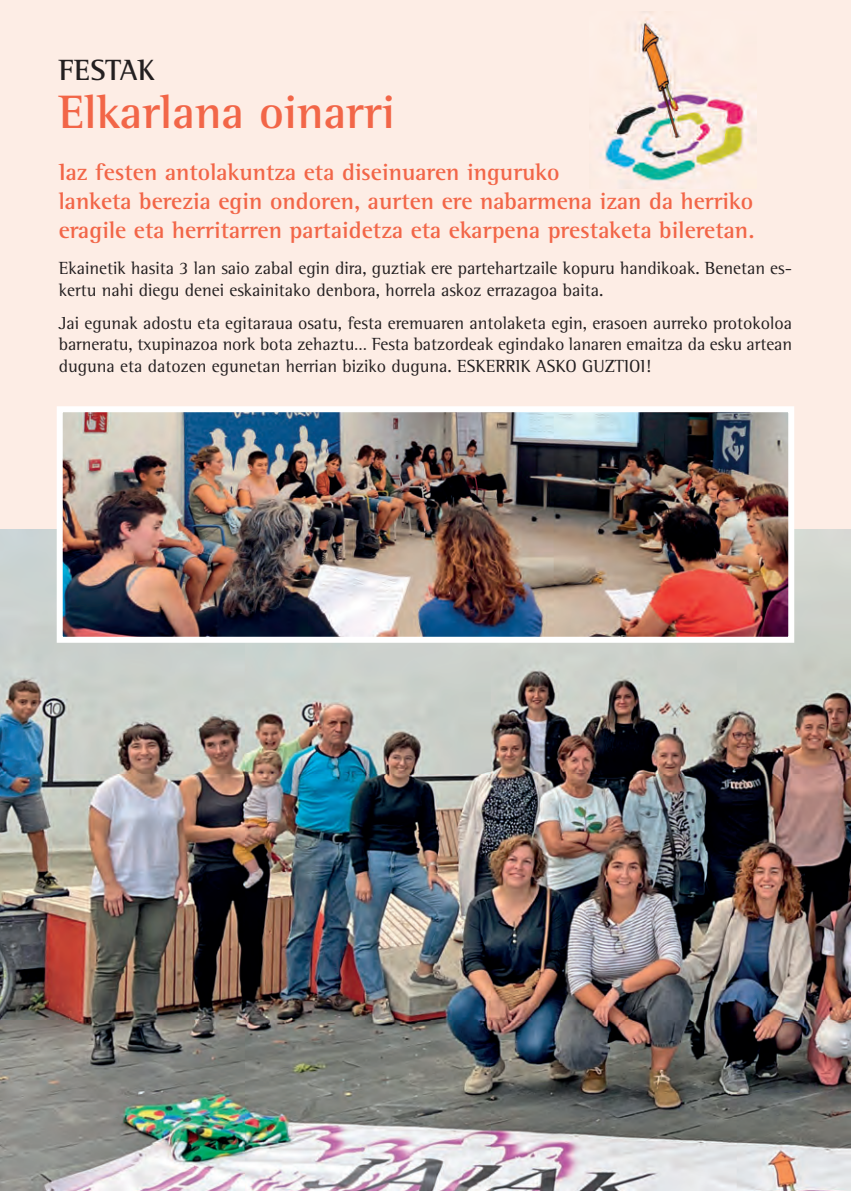
<style>
.page{position:relative;width:851px;height:1191px;background:#fff}
.page>*{position:absolute;margin:0;border:0;box-sizing:border-box;transform-origin:0 0}
.t1{font:700 48px "Rotis Semi Serif Std";color:#f26648}
.t2{font:700 30px "Rotis Semi Serif Std";color:#231f20}
.t3{font:700 24px/28.8px "Rotis Semi Serif Std";color:#f26648}
.t4{font:18px/21.6px "Rotis Semi Serif Std";color:#231f20}
</style>
<div class="page">
<div style="left:0;top:0;width:850px;height:1191px;background:#fdede5"></div>
<hr style="left:850px;top:0;width:1px;height:1191px;background:#fdede5">
<img style="left:0;top:529px;width:850px;height:662px">
<img style="left:600px;top:11px;width:156px;height:174px">
<img style="left:64px;top:413px;width:723px;height:223px">
<div style="left:57px;top:406px;width:737px;height:237px;border:6px solid #fff"></div>
<h2 class="t2" style="left:59px;top:60px;width:98px">FESTAK</h2>
<h1 class="t1" style="left:59px;top:96px;width:338px">Elkarlana oinarri</h1>
<h3 class="t3" style="left:59px;top:160px;width:697px">Iaz festen antolakuntza eta diseinuaren inguruko<br>lanketa berezia egin ondoren, aurten ere nabarmena izan da herriko eragile eta herritarren partaidetza eta ekarpena prestaketa bileretan.</h3>
<p class="t4" style="left:59px;top:259px;width:735px">Ekainetik hasita 3 lan saio zabal egin dira, guztiak ere partehartzaile kopuru handikoak. Benetan es&shy;kertu nahi diegu denei eskainitako denbora, horrela askoz errazagoa baita.</p>
<p class="t4" style="left:59px;top:313px;width:735px;text-align:justify">Jai egunak adostu eta egitaraua osatu, festa eremuaren antolaketa egin, erasoen aurreko protokoloa barneratu, txupinazoa nork bota zehaztu… Festa batzordeak egindako lanaren emaitza da esku artean duguna eta datozen egunetan herrian biziko duguna. ESKERRIK ASKO GUZTIOI!</p>
</div>
